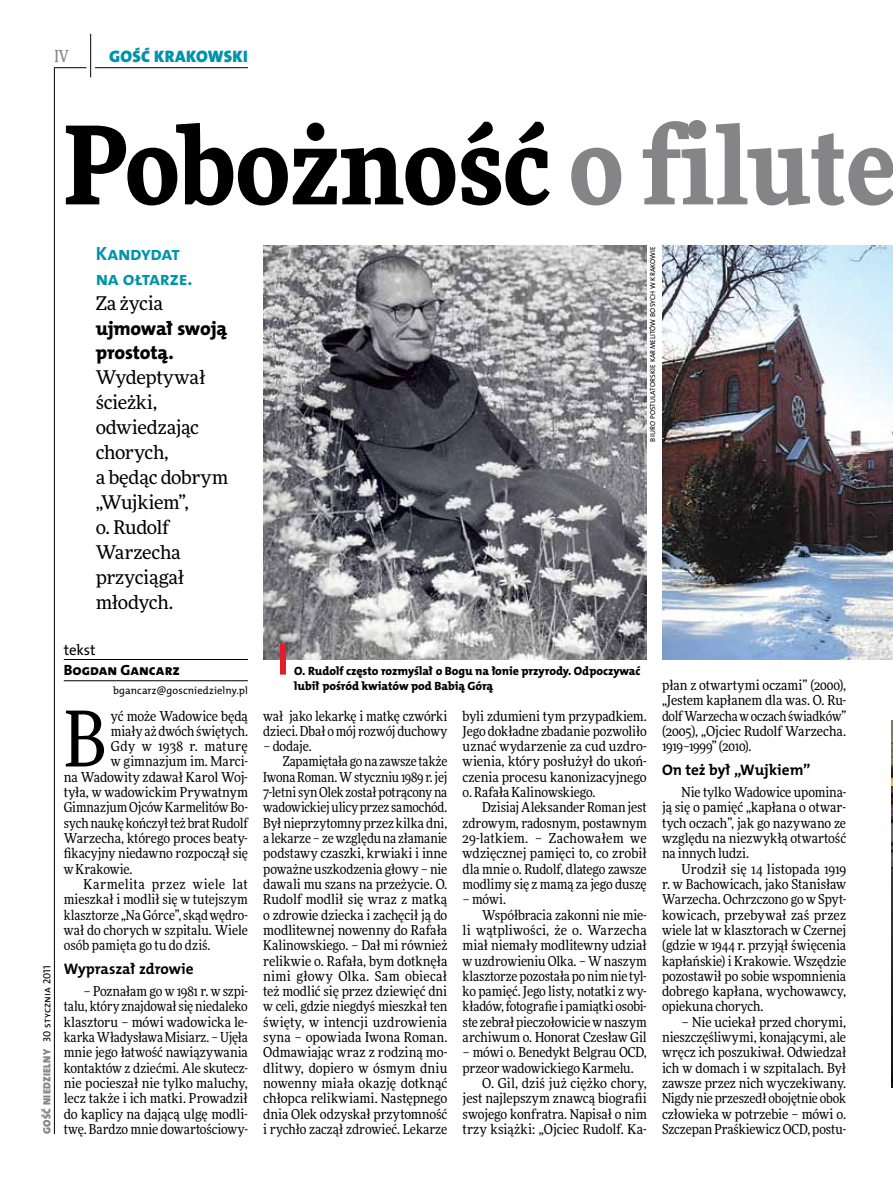
<style>
.page{position:relative;width:893px;height:1191px;background:#fff}
.page>*{position:absolute;margin:0;border:0;box-sizing:border-box;transform-origin:0 0}
.t1{font:900 108px "Freeday Narrow";color:#000}
.t2{font:76.95px "Freeday Narrow News";color:#000}
.t3{font:19.35px/24.9px "The Mix HP8 Ex Bld";letter-spacing:-.01em;color:#000}
.t4{font:19.35px/24.9px "The Mix HP7 Bld";letter-spacing:-.015em;color:#0093aa}
.t5{font:18.9px/24.9px "Freeday News";letter-spacing:-.015em;color:#000}
.t6{font:16.65px "The Mix HP9 Blk";letter-spacing:.02em;color:#0093aa}
.t7{font:500 16.5px "Freeday Narrow";color:#858486;scale:.9 1}
.t8{font:15.3px "The Mix HP7 Bld";color:#000}
.t9{font:14.85px "The Mix HP8 Ex Bld";color:#000}
.t10{font:14.85px "The Mix HP5 Plain";letter-spacing:-.005em;color:#000}
.t11{font:13.65px/15.3px "Freeday Narrow News";letter-spacing:-.005em;color:#000;text-align:justify}
.t12{font:13.65px "Freeday Narrow News";letter-spacing:.03em;color:#000}
.t13{font:13.65px "Freeday Narrow News";letter-spacing:.02em;color:#000}
.t14{font:12px/15.3px "The Mix HP8 Ex Bld";letter-spacing:-.005em;color:#000}
.t15{font:10.5px "The Mix HP9 Blk";letter-spacing:.025em;color:#858486}
.t16{font:10.5px "The Mix HP5 Plain";letter-spacing:.01em;color:#000}
.t17{font:7.2px "The Mix HP5 Plain";letter-spacing:.095em;color:#000}
.s1{color:#858486}
.s2{font-family:"The Mix HP5 Plain";color:#000}
</style>
<div class="page">
<hr style="left:54px;top:67px;width:1px;height:1067px;background:#000">
<hr style="left:90px;top:34px;width:1px;height:43px;background:#000">
<hr style="left:54px;top:67px;width:32px;height:1px;background:#000">
<hr style="left:95px;top:67px;width:153px;height:1px;background:#000">
<hr style="left:64px;top:659px;width:184px;height:1px;background:#000">
<hr style="left:64px;top:680px;width:184px;height:1px;background:#000">
<img style="left:662px;top:246px;width:231px;height:413px">
<img style="left:892px;top:720px;width:1px;height:368px">
<img style="left:263px;top:246px;width:384px;height:413px">
<div style="left:280px;top:644px;width:6px;height:30px;background:#df1e2a"></div>
<p class="t7" style="left:54px;top:46px;width:17px">IV</p>
<p class="t6" style="left:109px;top:46px;width:140px">GOŚĆ KRAKOWSKI</p>
<h1 class="t1" style="left:64px;top:95px;width:834px">Pobożność <span class="s1">o filute</span></h1>
<p class="t15" style="left:40px;top:1134px;width:170px;rotate:-90deg">GOŚĆ NIEDZIELNY <span class="s2">30 stycznia 2011</span></p>
<h3 class="t4" style="left:96px;top:241px;width:98px">Kandydat na ołtarze.</h3>
<h3 class="t5" style="left:96px;top:290px;width:69px">Za życia</h3>
<h3 class="t3" style="left:96px;top:316px;width:133px">ujmował swoją prostotą.</h3>
<h3 class="t5" style="left:96px;top:365px;width:134px">Wydeptywał ścieżki, odwiedzając chorych,<br>a będąc dobrym „Wujkiem”,<br>o. Rudolf<br>Warzecha przyciągał młodych.</h3>
<p class="t10" style="left:64px;top:640px;width:33px">tekst</p>
<p class="t9" style="left:64px;top:660px;width:118px">Bogdan Gancarz</p>
<p class="t16" style="left:113px;top:683px;width:136px">bgancarz@goscniedzielny.pl</p>
<h2 class="t2" style="left:64px;top:691px;width:44px">B</h2>
<p class="t11" style="left:111px;top:708px;width:138px">yć może Wadowice będą</p>
<p class="t11" style="left:111px;top:723px;width:139px">miały aż dwóch świętych.</p>
<p class="t12" style="left:111px;top:738px;width:139px">Gdy w 1938 r. maturę</p>
<p class="t11" style="left:111px;top:754px;width:139px">w gimnazjum im. Marci-</p>
<p class="t11" style="left:64px;top:769px;width:186px">na Wadowity zdawał Karol Woj-</p>
<p class="t11" style="left:64px;top:784px;width:186px">tyła, w wadowickim Prywatnym</p>
<p class="t11" style="left:64px;top:799px;width:186px">Gimnazjum Ojców Karmelitów Bo-</p>
<p class="t11" style="left:64px;top:815px;width:186px">sych naukę kończył też brat Rudolf</p>
<p class="t11" style="left:64px;top:830px;width:186px">Warzecha, którego proces beaty-</p>
<p class="t11" style="left:64px;top:845px;width:186px">fikacyjny niedawno rozpoczął się</p>
<p class="t11" style="left:64px;top:861px;width:70px">w Krakowie.</p>
<p class="t12" style="left:83px;top:875px;width:166px">Karmelita przez wiele lat</p>
<p class="t11" style="left:64px;top:891px;width:186px">mieszkał i modlił się w tutejszym</p>
<p class="t11" style="left:64px;top:907px;width:186px">klasztorze „Na Górce”, skąd wędro-</p>
<p class="t11" style="left:64px;top:922px;width:186px">wał do chorych w szpitalu. Wiele</p>
<p class="t11" style="left:64px;top:937px;width:148px">osób pamięta go tu do dziś.</p>
<p class="t8" style="left:64px;top:959px;width:131px">Wypraszał zdrowie</p>
<p class="t11" style="left:64px;top:983px;width:186px;text-indent:20px">– Poznałam go w 1981 r. w szpi&shy;talu, który znajdował się niedaleko klasztoru – mówi wadowicka le&shy;karka Władysława Misiarz. – Ujęła mnie jego łatwość nawiązywania kontaktów z dziećmi. Ale skutecz&shy;nie pocieszał nie tylko maluchy, lecz także i ich matki. Prowadził do kaplicy na dającą ulgę modli&shy;twę. Bardzo mnie dowartościowy-</p>
<p class="t17" style="left:648px;top:442px;width:197px;rotate:-90deg">Biuro Postulatorskie Karmelitów Bosych w Krakowie</p>
<p class="t14" style="left:294px;top:663px;width:348px">O. Rudolf często rozmyślał o Bogu na łonie przyrody. Odpoczywać lubił pośród kwiatów pod Babią Górą</p>
<p class="t11" style="left:263px;top:708px;width:186px">wał jako lekarkę i matkę czwórki dzieci. Dbał o mój rozwój duchowy</p>
<p class="t11" style="left:263px;top:738px;width:50px">– dodaje.</p>
<p class="t11" style="left:283px;top:754px;width:166px">Zapamiętała go na zawsze także</p>
<p class="t11" style="left:263px;top:769px;width:186px">Iwona Roman. W styczniu 1989 r. jej</p>
<p class="t11" style="left:263px;top:784px;width:186px">7-letni syn Olek został potrącony na</p>
<p class="t11" style="left:263px;top:799px;width:186px">wadowickiej ulicy przez samochód.</p>
<p class="t11" style="left:263px;top:815px;width:186px">Był nieprzytomny przez kilka dni,</p>
<p class="t11" style="left:263px;top:830px;width:186px">a lekarze – ze względu na złamanie</p>
<p class="t11" style="left:263px;top:845px;width:186px">podstawy czaszki, krwiaki i inne</p>
<p class="t11" style="left:263px;top:861px;width:186px">poważne uszkodzenia głowy – nie</p>
<p class="t11" style="left:263px;top:876px;width:186px">dawali mu szans na przeżycie. O.</p>
<p class="t11" style="left:263px;top:891px;width:186px">Rudolf modlił się wraz z matką</p>
<p class="t11" style="left:263px;top:907px;width:186px">o zdrowie dziecka i zachęcił ją do</p>
<p class="t11" style="left:263px;top:922px;width:186px">modlitewnej nowenny do Rafała</p>
<p class="t11" style="left:263px;top:937px;width:186px">Kalinowskiego. – Dał mi również</p>
<p class="t11" style="left:263px;top:953px;width:186px">relikwie o. Rafała, bym dotknęła</p>
<p class="t13" style="left:263px;top:967px;width:186px">nimi głowy Olka. Sam obiecał</p>
<p class="t11" style="left:263px;top:983px;width:186px">też modlić się przez dziewięć dni</p>
<p class="t11" style="left:263px;top:998px;width:186px">w celi, gdzie niegdyś mieszkał ten</p>
<p class="t11" style="left:263px;top:1014px;width:186px">święty, w intencji uzdrowienia</p>
<p class="t11" style="left:263px;top:1029px;width:186px">syna – opowiada Iwona Roman.</p>
<p class="t11" style="left:263px;top:1044px;width:186px">Odmawiając wraz z rodziną mo-</p>
<p class="t11" style="left:263px;top:1060px;width:186px">dlitwy, dopiero w ósmym dniu</p>
<p class="t11" style="left:263px;top:1075px;width:186px">nowenny miała okazję dotknąć</p>
<p class="t11" style="left:263px;top:1090px;width:186px">chłopca relikwiami. Następnego</p>
<p class="t11" style="left:263px;top:1106px;width:186px">dnia Olek odzyskał przytomność</p>
<p class="t11" style="left:263px;top:1121px;width:186px">i rychło zaczął zdrowieć. Lekarze</p>
<p class="t11" style="left:463px;top:708px;width:186px">byli zdumieni tym przypadkiem.<br>Jego dokładne zbadanie pozwoliło uznać wydarzenie za cud uzdro&shy;wienia, który posłużył do ukoń&shy;czenia procesu kanonizacyjnego o. Rafała Kalinowskiego.</p>
<p class="t11" style="left:463px;top:799px;width:186px;text-indent:20px">Dzisiaj Aleksander Roman jest zdrowym, radosnym, postawnym 29-latkiem. – Zachowałem we wdzięcznej pamięci to, co zrobił dla mnie o. Rudolf, dlatego zawsze modlimy się z mamą za jego duszę</p>
<p class="t11" style="left:463px;top:891px;width:45px">– mówi.</p>
<p class="t11" style="left:482px;top:907px;width:166px">Współbracia zakonni nie mie-</p>
<p class="t11" style="left:463px;top:922px;width:186px">li wątpliwości, że o. Warzecha</p>
<p class="t11" style="left:463px;top:937px;width:186px">miał niemały modlitewny udział</p>
<p class="t11" style="left:463px;top:953px;width:186px">w uzdrowieniu Olka. – W naszym</p>
<p class="t11" style="left:463px;top:968px;width:186px">klasztorze pozostała po nim nie tyl-</p>
<p class="t11" style="left:463px;top:983px;width:186px">ko pamięć. Jego listy, notatki z wy-</p>
<p class="t11" style="left:463px;top:998px;width:186px">kładów, fotografie i pamiątki osobi-</p>
<p class="t11" style="left:463px;top:1014px;width:186px">ste zebrał pieczołowicie w naszym</p>
<p class="t11" style="left:463px;top:1029px;width:186px">archiwum o. Honorat Czesław Gil</p>
<p class="t11" style="left:463px;top:1044px;width:186px">– mówi o. Benedykt Belgrau OCD,</p>
<p class="t11" style="left:463px;top:1060px;width:173px">przeor wadowickiego Karmelu.</p>
<p class="t11" style="left:482px;top:1075px;width:166px">O. Gil, dziś już ciężko chory,</p>
<p class="t11" style="left:463px;top:1090px;width:186px">jest najlepszym znawcą biografii</p>
<p class="t11" style="left:463px;top:1106px;width:186px">swojego konfratra. Napisał o nim</p>
<p class="t11" style="left:463px;top:1121px;width:186px">trzy książki: „Ojciec Rudolf. Ka-</p>
<p class="t11" style="left:662px;top:677px;width:186px">płan z otwartymi oczami” (2000), „Jestem kapłanem dla was. O. Ru&shy;dolf Warzecha w oczach świadków” (2005), „Ojciec Rudolf Warzecha.<br>1919–1999” (2010).</p>
<p class="t8" style="left:662px;top:760px;width:150px">On też był „Wujkiem”</p>
<p class="t11" style="left:662px;top:784px;width:186px;text-indent:20px">Nie tylko Wadowice upomina&shy;ją się o pamięć „kapłana o otwar&shy;tych oczach”, jak go nazywano ze względu na niezwykłą otwartość na innych ludzi.</p>
<p class="t11" style="left:662px;top:861px;width:186px;text-indent:20px">Urodził się 14 listopada 1919 r. w Bachowicach, jako Stanisław Warzecha. Ochrzczono go w Spyt&shy;kowicach, przebywał zaś przez wiele lat w klasztorach w Czernej (gdzie w 1944 r. przyjął święcenia kapłańskie) i Krakowie. Wszędzie pozostawił po sobie wspomnienia dobrego kapłana, wychowawcy, opiekuna chorych.</p>
<p class="t11" style="left:662px;top:1014px;width:186px;text-indent:20px">– Nie uciekał przed chorymi, nieszczęśliwymi, konającymi, ale wręcz ich poszukiwał. Odwiedzał ich w domach i w szpitalach. Był zawsze przez nich wyczekiwany.<br>Nigdy nie przeszedł obojętnie obok człowieka w potrzebie – mówi o.<br>Szczepan Praśkiewicz OCD, postu-</p>
</div>
